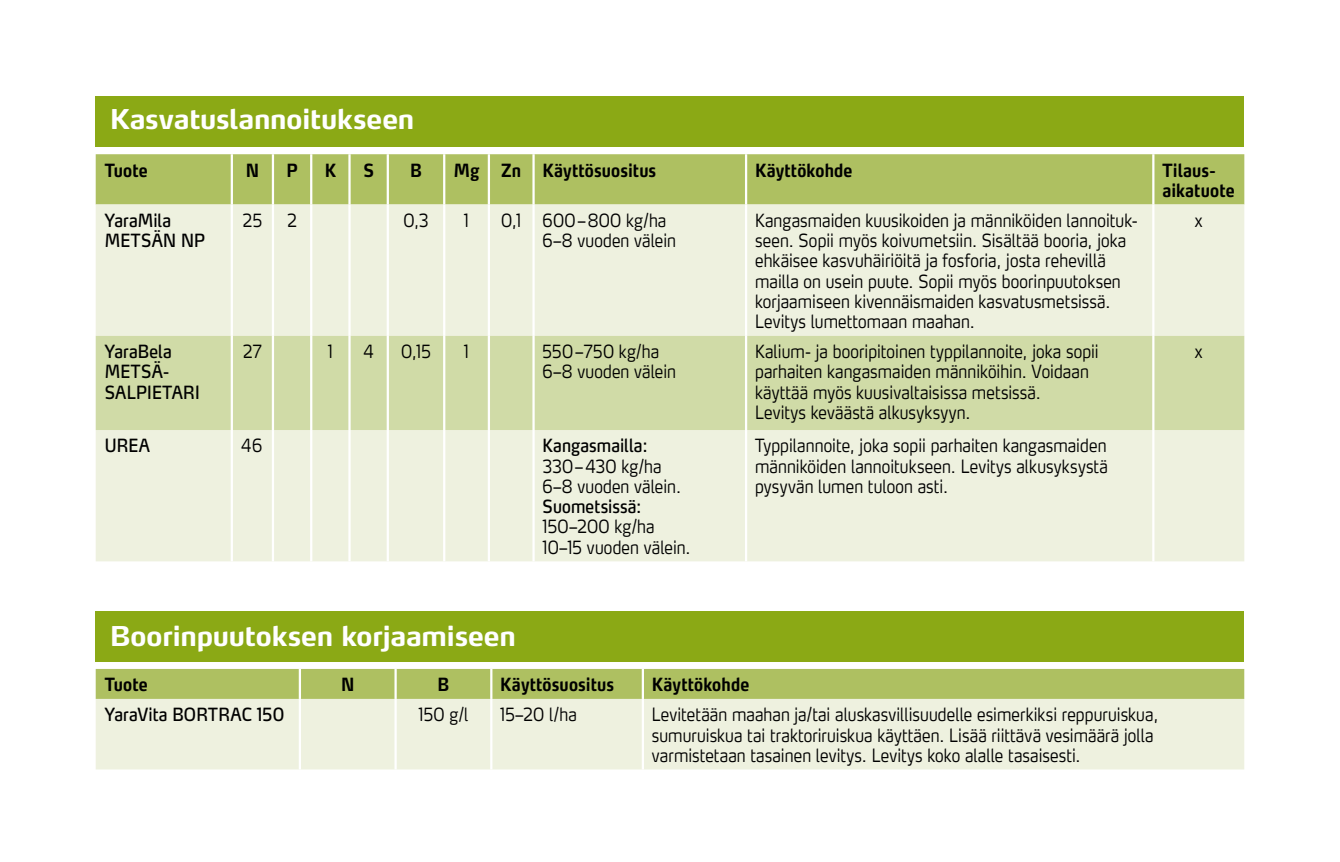
<style>
.page{position:relative;width:1340px;height:862px;background:#fff}
.page>*{position:absolute;margin:0;border:0;box-sizing:border-box;transform-origin:0 0}
.t1{font:700 27px "Yara Max LF";letter-spacing:-.01em;color:#fff}
.t2{font:300 18px/20.2px "Yara Max LF";letter-spacing:.01em;color:#000;scale:.85 1}
.t3{font:700 18px/20.2px "Yara Max LF";letter-spacing:.01em;color:#000;scale:.85 1}
.t4{font:18px/20.2px "Yara Max LF";letter-spacing:.01em;color:#000;scale:.85 1}
</style>
<div class="page">
<div style="left:96px;top:96px;width:1148px;height:50px;background:#8ba915"></div>
<div style="left:96px;top:154px;width:1148px;height:50px;background:#aec061"></div>
<div style="left:96px;top:204px;width:1148px;height:357px;background:#eef1df"></div>
<div style="left:96px;top:336px;width:1148px;height:94px;background:#d0dba7"></div>
<hr style="left:231px;top:154px;width:2px;height:50px;background:#fff">
<hr style="left:272px;top:154px;width:2px;height:50px;background:#fff">
<hr style="left:310px;top:154px;width:2px;height:50px;background:#fff">
<hr style="left:348px;top:154px;width:2px;height:50px;background:#fff">
<hr style="left:387px;top:154px;width:2px;height:50px;background:#fff">
<hr style="left:443px;top:154px;width:2px;height:50px;background:#fff">
<hr style="left:488px;top:154px;width:2px;height:50px;background:#fff">
<hr style="left:532px;top:154px;width:2px;height:50px;background:#fff">
<hr style="left:745px;top:154px;width:2px;height:50px;background:#fff">
<hr style="left:1152px;top:154px;width:2px;height:50px;background:#fff">
<hr style="left:231px;top:204px;width:2px;height:132px;background:#fff">
<hr style="left:272px;top:204px;width:2px;height:132px;background:#fff">
<hr style="left:310px;top:204px;width:2px;height:132px;background:#fff">
<hr style="left:348px;top:204px;width:2px;height:132px;background:#fff">
<hr style="left:387px;top:204px;width:2px;height:132px;background:#fff">
<hr style="left:443px;top:204px;width:2px;height:132px;background:#fff">
<hr style="left:488px;top:204px;width:2px;height:132px;background:#fff">
<hr style="left:532px;top:204px;width:2px;height:132px;background:#fff">
<hr style="left:745px;top:204px;width:2px;height:132px;background:#fff">
<hr style="left:1152px;top:204px;width:2px;height:132px;background:#fff">
<hr style="left:231px;top:336px;width:2px;height:94px;background:#fff">
<hr style="left:272px;top:336px;width:2px;height:94px;background:#fff">
<hr style="left:310px;top:336px;width:2px;height:94px;background:#fff">
<hr style="left:348px;top:336px;width:2px;height:94px;background:#fff">
<hr style="left:387px;top:336px;width:2px;height:94px;background:#fff">
<hr style="left:443px;top:336px;width:2px;height:94px;background:#fff">
<hr style="left:488px;top:336px;width:2px;height:94px;background:#fff">
<hr style="left:532px;top:336px;width:2px;height:94px;background:#fff">
<hr style="left:745px;top:336px;width:2px;height:94px;background:#fff">
<hr style="left:1152px;top:336px;width:2px;height:94px;background:#fff">
<hr style="left:231px;top:430px;width:2px;height:131px;background:#fff">
<hr style="left:272px;top:430px;width:2px;height:131px;background:#fff">
<hr style="left:310px;top:430px;width:2px;height:131px;background:#fff">
<hr style="left:348px;top:430px;width:2px;height:131px;background:#fff">
<hr style="left:387px;top:430px;width:2px;height:131px;background:#fff">
<hr style="left:443px;top:430px;width:2px;height:131px;background:#fff">
<hr style="left:488px;top:430px;width:2px;height:131px;background:#fff">
<hr style="left:532px;top:430px;width:2px;height:131px;background:#fff">
<hr style="left:745px;top:430px;width:2px;height:131px;background:#fff">
<hr style="left:1152px;top:430px;width:2px;height:131px;background:#fff">
<div style="left:96px;top:669px;width:1148px;height:29px;background:#aec061"></div>
<div style="left:96px;top:698px;width:1148px;height:71px;background:#eef1df"></div>
<hr style="left:299px;top:668px;width:2px;height:30px;background:#fff">
<hr style="left:394px;top:668px;width:3px;height:30px;background:#fff">
<hr style="left:490px;top:668px;width:2px;height:30px;background:#fff">
<hr style="left:641px;top:668px;width:3px;height:30px;background:#fff">
<hr style="left:299px;top:698px;width:2px;height:71px;background:#fff">
<hr style="left:394px;top:698px;width:3px;height:71px;background:#fff">
<hr style="left:490px;top:698px;width:2px;height:71px;background:#fff">
<hr style="left:641px;top:698px;width:3px;height:71px;background:#fff">
<div style="left:96px;top:610px;width:1148px;height:51px;background:#8ba915"></div>
<h1 class="t1" style="left:110px;top:102px;width:306px">Kasvatuslannoitukseen</h1>
<p class="t3" style="left:105px;top:159px;width:52px">Tuote</p>
<p class="t3" style="left:246px;top:159px;width:17px">N</p>
<p class="t3" style="left:286px;top:159px;width:15px">P</p>
<p class="t3" style="left:325px;top:159px;width:15px">K</p>
<p class="t3" style="left:363px;top:159px;width:14px">S</p>
<p class="t3" style="left:410px;top:159px;width:15px">B</p>
<p class="t3" style="left:454px;top:159px;width:240px">Mg Zn Käyttösuositus</p>
<p class="t3" style="left:755px;top:159px;width:116px">Käyttökohde</p>
<p class="t3" style="left:1162px;top:159px;width:87px">Tilaus&shy;aikatuote</p>
<p class="t4" style="left:105px;top:210px;width:119px">YaraMila<br>METSÄN NP</p>
<p class="t2" style="left:242px;top:210px;width:25px">25</p>
<p class="t2" style="left:287px;top:210px;width:13px">2</p>
<p class="t2" style="left:403px;top:210px;width:31px">0,3</p>
<p class="t2" style="left:464px;top:210px;width:8px">1</p>
<p class="t2" style="left:542px;top:210px;width:158px;text-indent:-42px">0,1 600 –800 kg/ha<br>6–8 vuoden välein</p>
<p class="t2" style="left:755px;top:210px;width:452px">Kangasmaiden kuusikoiden ja männiköiden lannoituk&shy;seen. Sopii myös koivumetsiin. Sisältää booria, joka ehkäisee kasvuhäiriöitä ja fosforia, josta rehevillä mailla on usein puute. Sopii myös boorinpuutoksen korjaamiseen kivennäismaiden kasvatusmetsissä.<br>Levitys lumettomaan maahan.</p>
<p class="t2" style="left:1194px;top:210px;width:11px">x</p>
<p class="t4" style="left:105px;top:341px;width:113px">YaraBela<br>METSÄ-<br>SALPIETARI</p>
<p class="t2" style="left:243px;top:341px;width:24px">27</p>
<p class="t2" style="left:328px;top:341px;width:8px">1</p>
<p class="t2" style="left:363px;top:341px;width:14px">4</p>
<p class="t2" style="left:401px;top:341px;width:37px">0,15</p>
<p class="t2" style="left:464px;top:341px;width:8px">1</p>
<p class="t2" style="left:542px;top:341px;width:158px">550 –750 kg/ha<br>6–8 vuoden välein</p>
<p class="t2" style="left:755px;top:341px;width:406px">Kalium- ja booripitoinen typpilannoite, joka sopii parhaiten kangasmaiden männiköihin. Voidaan käyttää myös kuusivaltaisissa metsissä.<br>Levitys keväästä alkusyksyyn.</p>
<p class="t2" style="left:1194px;top:341px;width:11px">x</p>
<p class="t4" style="left:105px;top:435px;width:55px">UREA</p>
<p class="t2" style="left:241px;top:435px;width:27px">46</p>
<p class="t4" style="left:542px;top:435px;width:125px">Kangasmailla:</p>
<p class="t2" style="left:542px;top:455px;width:164px">330–430 kg/ha<br>6–8 vuoden välein.</p>
<p class="t4" style="left:542px;top:496px;width:118px">Suometsissä:</p>
<p class="t2" style="left:542px;top:516px;width:176px">150–200 kg/ha<br>10–15 vuoden välein.</p>
<p class="t2" style="left:755px;top:435px;width:416px;text-align:justify">Typpilannoite, joka sopii parhaiten kangasmaiden männiköiden lannoitukseen. Levitys alkusyksystä pysyvän lumen tuloon asti.</p>
<h1 class="t1" style="left:110px;top:618px;width:408px">Boorinpuutoksen korjaamiseen</h1>
<p class="t3" style="left:105px;top:673px;width:52px">Tuote</p>
<p class="t3" style="left:341px;top:673px;width:17px">N</p>
<p class="t3" style="left:437px;top:673px;width:15px">B</p>
<p class="t3" style="left:500px;top:673px;width:135px">Käyttösuositus</p>
<p class="t3" style="left:652px;top:673px;width:116px">Käyttökohde</p>
<p class="t4" style="left:105px;top:703px;width:213px">YaraVita BORTRAC 150</p>
<p class="t2" style="left:418px;top:703px;width:60px">150 g/l</p>
<p class="t2" style="left:500px;top:703px;width:91px">15–20 l/ha</p>
<p class="t2" style="left:652px;top:703px;width:597px">Levitetään maahan ja/tai aluskasvillisuudelle esimerkiksi reppuruiskua, sumuruiskua tai traktoriruiskua käyttäen. Lisää riittävä vesimäärä jolla varmistetaan tasainen levitys. Levitys koko alalle tasaisesti.</p>
</div>
